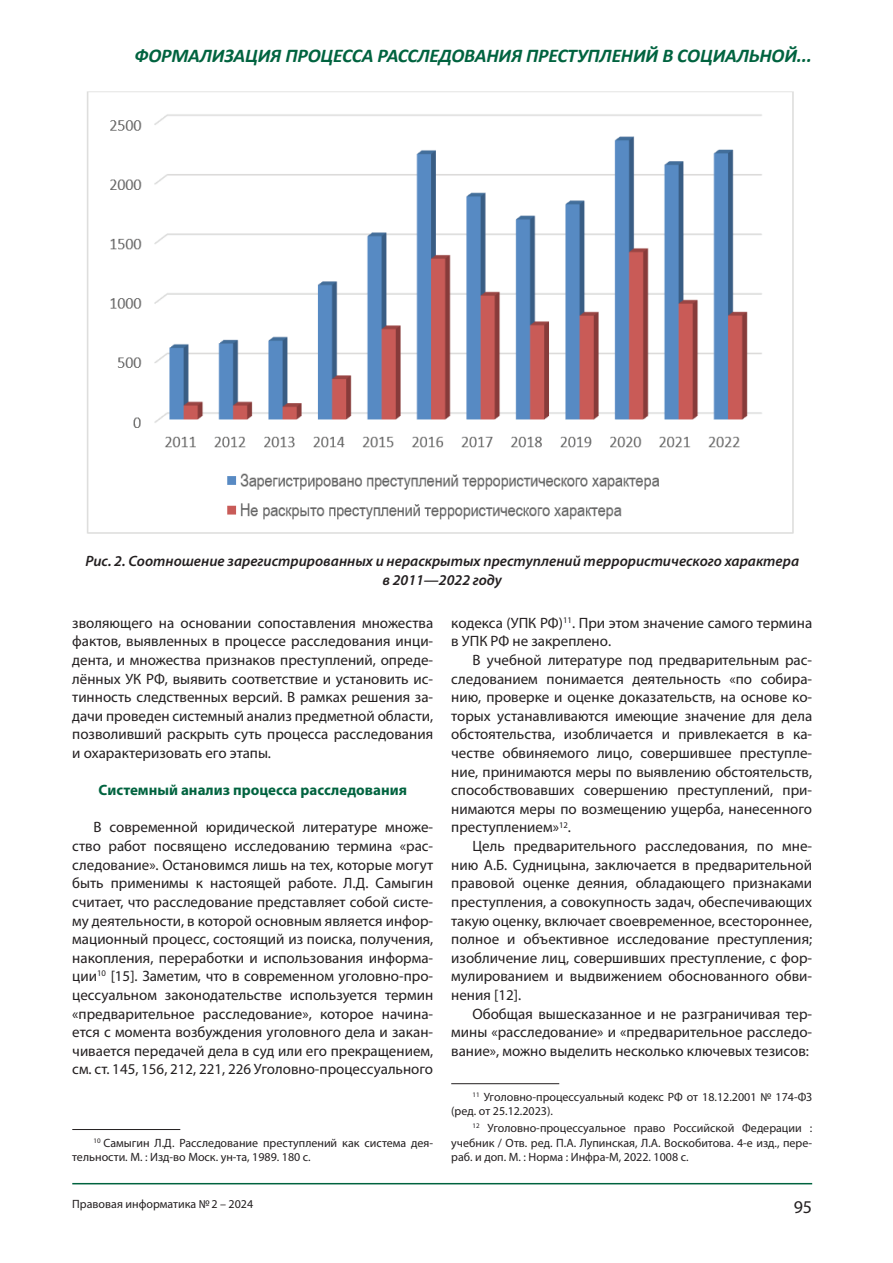
<style>
.page{position:relative;width:893px;height:1263px;background:#fff}
.page>*{position:absolute;margin:0;border:0;box-sizing:border-box;transform-origin:0 0}
.t1{font:italic 700 19.5px "Calibri";letter-spacing:-.01em;color:#00633f}
.t2{font:18px "Myriad Pro";color:#231f20}
.t3{font:15px/18.6px "Myriad Pro";color:#231f20;text-align:justify}
.t4{font:italic 600 15px/18.6px "Myriad Pro";color:#231f20;text-align:center}
.t5{font:700 15px "Myriad Pro";color:#00633f}
.t6{font:12px/14.4px "Myriad Pro";color:#231f20}
</style>
<div class="page">
<hr style="left:72px;top:1183px;width:740px;height:1px;background:#00633f">
<img style="left:87px;top:91px;width:707px;height:443px">
<hr style="left:72px;top:1129px;width:108px;height:1px;background:#231f20">
<hr style="left:451px;top:1083px;width:108px;height:1px;background:#231f20">
<h1 class="t1" style="left:134px;top:44px;width:679px">ФОРМАЛИЗАЦИЯ ПРОЦЕССА РАССЛЕДОВАНИЯ ПРЕСТУПЛЕНИЙ В СОЦИАЛЬНОЙ...</h1>
<p class="t4" style="left:85px;top:551px;width:715px">Рис. 2. Соотношение зарегистрированных и нераскрытых преступлений террористического характера в 2011—2022 году</p>
<p class="t3" style="left:72px;top:613px;width:362px">зволяющего на основании сопоставления множества фактов, выявленных в процессе расследования инци&shy;дента, и множества признаков преступлений, опреде&shy;лённых УК РФ, выявить соответствие и установить ис&shy;тинность следственных версий. В рамках решения за&shy;дачи проведен системный анализ предметной области, позволивший раскрыть суть процесса расследования и охарактеризовать его этапы.</p>
<p class="t5" style="left:98px;top:780px;width:310px">Системный анализ процесса расследования</p>
<p class="t3" style="left:72px;top:818px;width:362px;text-indent:21px">В современной юридической литературе множе&shy;ство работ посвящено исследованию термина «рас&shy;следование». Остановимся лишь на тех, которые могут быть применимы к настоящей работе. Л.Д. Самыгин считает, что расследование представляет собой систе&shy;му деятельности, в которой основным является инфор&shy;мационный процесс, состоящий из поиска, получения, накопления, переработки и использования информа&shy;ции<sup>10</sup> [15]. Заметим, что в современном уголовно-про&shy;цессуальном законодательстве используется термин «предварительное расследование», которое начина&shy;ется с момента возбуждения уголовного дела и закан&shy;чивается передачей дела в суд или его прекращением, см. ст. 145, 156, 212, 221, 226 Уголовно-процессуального</p>
<p class="t3" style="left:451px;top:613px;width:362px">кодекса (УПК РФ)<sup>11</sup>. При этом значение самого термина в УПК РФ не закреплено.</p>
<p class="t3" style="left:451px;top:650px;width:362px;text-indent:21px">В учебной литературе под предварительным рас&shy;следованием понимается деятельность «по собира&shy;нию, проверке и оценке доказательств, на основе ко&shy;торых устанавливаются имеющие значение для дела обстоятельства, изобличается и привлекается в ка&shy;честве обвиняемого лицо, совершившее преступле&shy;ние, принимаются меры по выявлению обстоятельств, способствовавших совершению преступлений, при&shy;нимаются меры по возмещению ущерба, нанесенного преступлением»<sup>12</sup>.</p>
<p class="t3" style="left:451px;top:836px;width:362px;text-indent:21px">Цель предварительного расследования, по мне&shy;нию А.Б. Судницына, заключается в предварительной правовой оценке деяния, обладающего признаками преступления, а совокупность задач, обеспечивающих такую оценку, включает своевременное, всестороннее, полное и объективное исследование преступления; изобличение лиц, совершивших преступление, с фор&shy;мулированием и выдвижением обоснованного обви&shy;нения [12].</p>
<p class="t3" style="left:451px;top:1004px;width:362px;text-indent:21px">Обобщая вышесказанное и не разграничивая тер&shy;мины «расследование» и «предварительное расследо&shy;вание», можно выделить несколько ключевых тезисов:</p>
<p class="t6" style="left:451px;top:1089px;width:362px;text-indent:21px"><sup>11</sup> Уголовно-процессуальный кодекс РФ от 18.12.2001 № 174-ФЗ (ред. от 25.12.2023).</p>
<p class="t6" style="left:451px;top:1121px;width:362px;text-align:justify;text-indent:21px"><sup>12</sup> Уголовно-процессуальное право Российской Федерации : учебник / Отв. ред. П.А. Лупинская, Л.А. Воскобитова. 4-е изд., пере&shy;раб. и доп. М. : Норма : Инфра-М, 2022. 1008 с.</p>
<p class="t6" style="left:72px;top:1135px;width:362px;text-indent:21px"><sup>10</sup> Самыгин Л.Д. Расследование преступлений как система дея&shy;тельности. М. : Изд-во Моск. ун-та, 1989. 180 c.</p>
<p class="t6" style="left:72px;top:1197px;width:182px">Правовая информатика №2 – 2024</p>
<p class="t2" style="left:794px;top:1195px;width:20px">95</p>
</div>
